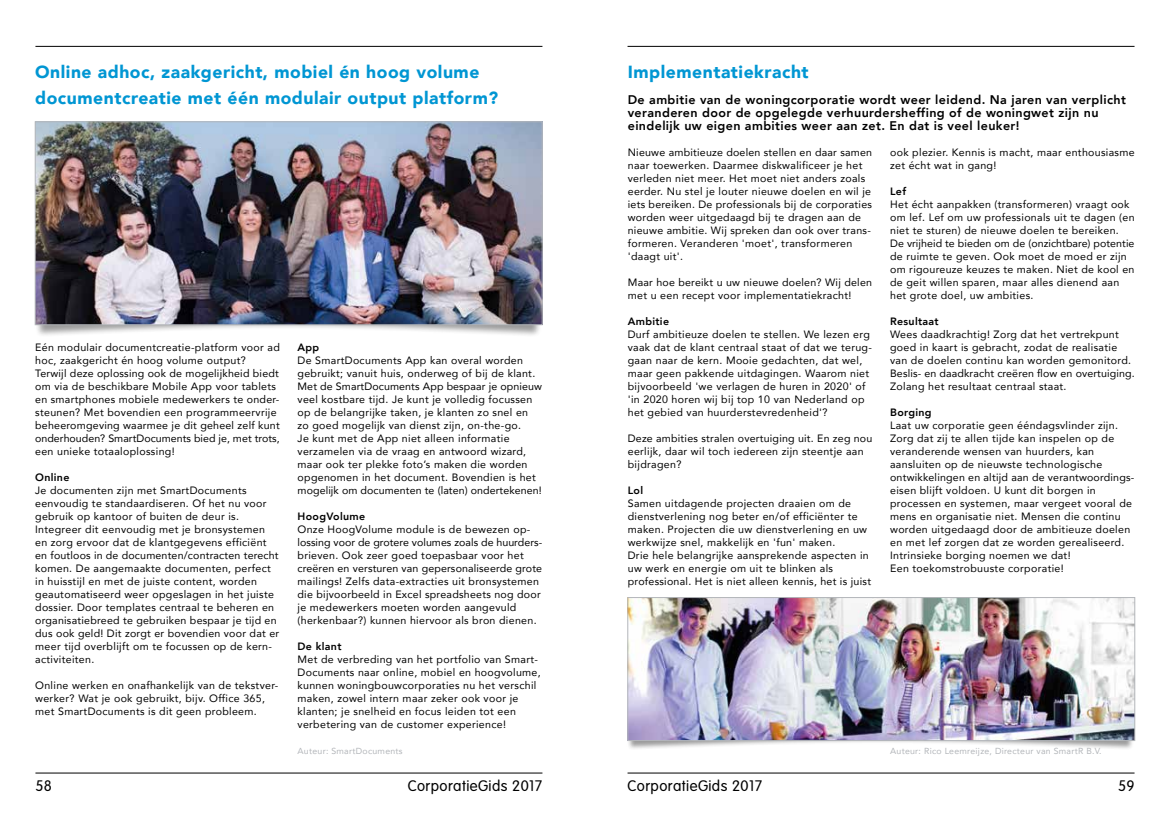
<style>
.page{position:relative;width:1170px;height:815px;background:#fff}
.page>*{position:absolute;margin:0;border:0;box-sizing:border-box;transform-origin:0 0}
.t1{font:900 17.5px/26px "Avenir";letter-spacing:.03em;color:#0096d3}
.t2{font:300 15px "VAG Rounded Std";letter-spacing:.03em;color:#000}
.t3{font:800 12.5px/13px "Avenir";letter-spacing:.03em;color:#000}
.t4{font:10.62px/13px "Avenir";letter-spacing:.03em;color:#000}
.t5{font:800 10.62px "Avenir";letter-spacing:.03em;color:#000}
.t6{font:8.75px "Avenir";letter-spacing:.03em;color:#b3b6ba}
</style>
<div class="page">
<hr style="left:35px;top:46px;width:507px;height:1px;background:#000">
<hr style="left:35px;top:773px;width:507px;height:1px;background:#000">
<hr style="left:627px;top:46px;width:507px;height:1px;background:#000">
<hr style="left:627px;top:773px;width:507px;height:1px;background:#000">
<div style="left:626px;top:713px;width:507px;height:38px;background:#000;opacity:.4"></div>
<img style="left:629px;top:599px;width:503px;height:140px">
<div style="left:627px;top:597px;width:507px;height:144px;border:1px solid #b3b6ba"></div>
<div style="left:34px;top:291px;width:508px;height:47px;background:#000;opacity:.4"></div>
<img style="left:37px;top:124px;width:503px;height:199px">
<div style="left:35px;top:122px;width:507px;height:203px;border:1px solid #b3b6ba"></div>
<h1 class="t1" style="left:35px;top:58px;width:464px">Online adhoc, zaakgericht, mobiel én hoog volume documentcreatie met één modulair output platform?</h1>
<p class="t4" style="left:35px;top:341px;width:246px">Eén modulair documentcreatie-platform voor ad hoc, zaakgericht én hoog volume output?<br>Terwijl deze oplossing ook de mogelijkheid biedt om via de beschikbare Mobile App voor tablets en smartphones mobiele medewerkers te onder&shy;steunen? Met bovendien een programmeervrije beheeromgeving waarmee je dit geheel zelf kunt onderhouden? SmartDocuments bied je, met trots, een unieke totaaloplossing!</p>
<p class="t5" style="left:35px;top:469px;width:36px">Online</p>
<p class="t4" style="left:35px;top:484px;width:245px">Je documenten zijn met SmartDocuments eenvoudig te standaardiseren. Of het nu voor gebruik op kantoor of buiten de deur is.<br>Integreer dit eenvoudig met je bronsystemen en zorg ervoor dat de klantgegevens efficiënt en foutloos in de documenten/contracten terecht komen. De aangemaakte documenten, perfect in huisstijl en met de juiste content, worden geautomatiseerd weer opgeslagen in het juiste dossier. Door templates centraal te beheren en organisatiebreed te gebruiken bespaar je tijd en dus ook geld! Dit zorgt er bovendien voor dat er meer tijd overblijft om te focussen op de kern&shy;activiteiten.</p>
<p class="t4" style="left:35px;top:679px;width:245px">Online werken en onafhankelijk van de tekstver&shy;werker? Wat je ook gebruikt, bijv. Office 365, met SmartDocuments is dit geen probleem.</p>
<p class="t5" style="left:297px;top:339px;width:23px">App</p>
<p class="t4" style="left:297px;top:353px;width:246px">De SmartDocuments App kan overal worden gebruikt; vanuit huis, onderweg of bij de klant.<br>Met de SmartDocuments App bespaar je opnieuw veel kostbare tijd. Je kunt je volledig focussen op de belangrijke taken, je klanten zo snel en zo goed mogelijk van dienst zijn, on-the-go.<br>Je kunt met de App niet alleen informatie verzamelen via de vraag en antwoord wizard, maar ook ter plekke foto’s maken die worden opgenomen in het document. Bovendien is het mogelijk om documenten te (laten) ondertekenen!</p>
<p class="t5" style="left:297px;top:508px;width:69px">HoogVolume</p>
<p class="t4" style="left:297px;top:523px;width:246px">Onze HoogVolume module is de bewezen op&shy;lossing voor de grotere volumes zoals de huurders&shy;brieven. Ook zeer goed toepasbaar voor het creëren en versturen van gepersonaliseerde grote mailings! Zelfs data-extracties uit bronsystemen die bijvoorbeeld in Excel spreadsheets nog door je medewerkers moeten worden aangevuld (herkenbaar?) kunnen hiervoor als bron dienen.</p>
<p class="t5" style="left:297px;top:638px;width:45px">De klant</p>
<p class="t4" style="left:297px;top:653px;width:245px">Met de verbreding van het portfolio van Smart-Documents naar online, mobiel en hoogvolume, kunnen woningbouwcorporaties nu het verschil maken, zowel intern maar zeker ook voor je klanten; je snelheid en focus leiden tot een verbetering van de customer experience!</p>
<p class="t6" style="left:297px;top:744px;width:107px">Auteur: SmartDocuments</p>
<h1 class="t1" style="left:627px;top:58px;width:182px">Implementatiekracht</h1>
<p class="t3" style="left:627px;top:93px;width:499px">De ambitie van de woningcorporatie wordt weer leidend. Na jaren van verplicht veranderen door de opgelegde verhuurdersheffing of de woningwet zijn nu eindelijk uw eigen ambities weer aan zet. En dat is veel leuker!</p>
<p class="t4" style="left:627px;top:146px;width:246px">Nieuwe ambitieuze doelen stellen en daar samen naar toewerken. Daarmee diskwalificeer je het verleden niet meer. Het moet niet anders zoals eerder. Nu stel je louter nieuwe doelen en wil je iets bereiken. De professionals bij de corporaties worden weer uitgedaagd bij te dragen aan de nieuwe ambitie. Wij spreken dan ook over trans&shy;formeren. Veranderen 'moet', transformeren 'daagt uit'.</p>
<p class="t4" style="left:627px;top:276px;width:246px">Maar hoe bereikt u uw nieuwe doelen? Wij delen met u een recept voor implementatiekracht!</p>
<p class="t5" style="left:627px;top:313px;width:43px">Ambitie</p>
<p class="t4" style="left:627px;top:328px;width:246px">Durf ambitieuze doelen te stellen. We lezen erg vaak dat de klant centraal staat of dat we terug&shy;gaan naar de kern. Mooie gedachten, dat wel, maar geen pakkende uitdagingen. Waarom niet bijvoorbeeld 'we verlagen de huren in 2020' of 'in 2020 horen wij bij top 10 van Nederland op het gebied van huurderstevredenheid'?</p>
<p class="t4" style="left:627px;top:432px;width:246px">Deze ambities stralen overtuiging uit. En zeg nou eerlijk, daar wil toch iedereen zijn steentje aan bijdragen?</p>
<p class="t5" style="left:627px;top:482px;width:17px">Lol</p>
<p class="t4" style="left:627px;top:497px;width:245px">Samen uitdagende projecten draaien om de dienstverlening nog beter en/of efficiënter te maken. Projecten die uw dienstverlening en uw werkwijze snel, makkelijk en 'fun' maken.<br>Drie hele belangrijke aansprekende aspecten in uw werk en energie om uit te blinken als professional. Het is niet alleen kennis, het is juist</p>
<p class="t4" style="left:890px;top:145px;width:246px">ook plezier. Kennis is macht, maar enthousiasme zet écht wat in gang!</p>
<p class="t5" style="left:890px;top:183px;width:17px">Lef</p>
<p class="t4" style="left:890px;top:197px;width:246px">Het écht aanpakken (transformeren) vraagt ook om lef. Lef om uw professionals uit te dagen (en niet te sturen) de nieuwe doelen te bereiken.<br>De vrijheid te bieden om de (onzichtbare) potentie de ruimte te geven. Ook moet de moed er zijn om rigoureuze keuzes te maken. Niet de kool en de geit willen sparen, maar alles dienend aan het grote doel, uw ambities.</p>
<p class="t5" style="left:890px;top:313px;width:50px">Resultaat</p>
<p class="t4" style="left:890px;top:328px;width:246px">Wees daadkrachtig! Zorg dat het vertrekpunt goed in kaart is gebracht, zodat de realisatie van de doelen continu kan worden gemonitord.<br>Beslis- en daadkracht creëren flow en overtuiging.<br>Zolang het resultaat centraal staat.</p>
<p class="t5" style="left:890px;top:404px;width:43px">Borging</p>
<p class="t4" style="left:890px;top:419px;width:246px">Laat uw corporatie geen ééndagsvlinder zijn.<br>Zorg dat zij te allen tijde kan inspelen op de veranderende wensen van huurders, kan aansluiten op de nieuwste technologische ontwikkelingen en altijd aan de verantwoordings&shy;eisen blijft voldoen. U kunt dit borgen in processen en systemen, maar vergeet vooral de mens en organisatie niet. Mensen die continu worden uitgedaagd door de ambitieuze doelen en met lef zorgen dat ze worden gerealiseerd.<br>Intrinsieke borging noemen we dat!<br>Een toekomstrobuuste corporatie!</p>
<p class="t6" style="left:890px;top:744px;width:213px">Auteur: Rico Leemreijze, Directeur van SmartR B.V.</p>
<h2 class="t2" style="left:35px;top:777px;width:18px">58</h2>
<h2 class="t2" style="left:407px;top:777px;width:136px">CorporatieGids 2017</h2>
<h2 class="t2" style="left:627px;top:777px;width:136px">CorporatieGids 2017</h2>
<h2 class="t2" style="left:1117px;top:777px;width:18px">59</h2>
</div>
